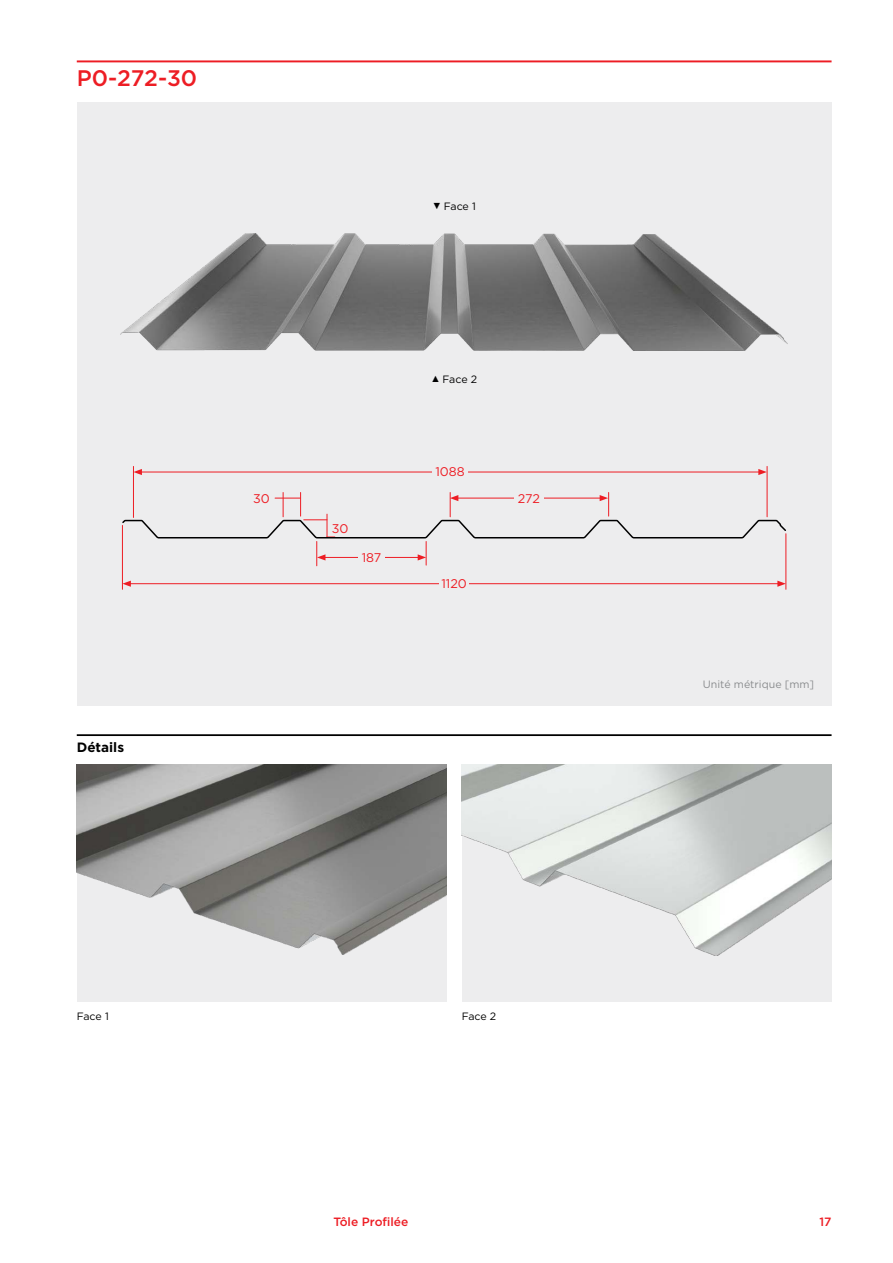
<style>
.page{position:relative;width:893px;height:1263px;background:#fff}
.page>*{position:absolute;margin:0;border:0;box-sizing:border-box;transform-origin:0 0}
.t1{font:500 22.5px "Gotham";letter-spacing:-.005em;color:#ed1d24}
.t2{font:700 13.5px "Gotham";color:#000}
.t3{font:12.6px "Gotham";color:#ed1d24}
.t4{font:500 12px "Gotham";color:#ed1d24}
.t5{font:10.65px "Gotham";letter-spacing:-.015em;color:#000}
.t6{font:10.65px "Gotham";color:#8a8c8e}
.s1{font-family:"Arial";font-weight:700;font-size:9px}
</style>
<div class="page">
<hr style="left:77px;top:60px;width:754px;height:2px;background:#ed1d24">
<div style="left:77px;top:765px;width:370px;height:237px;background:#ededee"></div>
<img style="left:77px;top:765px;width:370px;height:190px">
<div style="left:462px;top:765px;width:369px;height:237px;background:#ededee"></div>
<img style="left:462px;top:765px;width:369px;height:190px">
<hr style="left:77px;top:734px;width:754px;height:2px;background:#000">
<div style="left:77px;top:102px;width:754px;height:603px;background:#ededee"></div>
<img style="left:120px;top:234px;width:668px;height:117px">
<hr style="left:767px;top:466px;width:1px;height:51px;background:#ed1d24">
<hr style="left:133px;top:466px;width:1px;height:51px;background:#ed1d24">
<hr style="left:139px;top:472px;width:622px;height:1px;background:#ed1d24">
<svg style="left:134px;top:469px;width:8px;height:6px"></svg>
<svg style="left:758px;top:469px;width:9px;height:6px"></svg>
<div style="left:432px;top:463px;width:36px;height:16px;background:#ededee"></div>
<hr style="left:786px;top:534px;width:1px;height:55px;background:#ed1d24">
<hr style="left:122px;top:525px;width:1px;height:64px;background:#ed1d24">
<hr style="left:128px;top:583px;width:652px;height:1px;background:#ed1d24">
<svg style="left:777px;top:581px;width:9px;height:6px"></svg>
<svg style="left:122px;top:581px;width:9px;height:6px"></svg>
<div style="left:439px;top:575px;width:30px;height:16px;background:#ededee"></div>
<svg style="left:121px;top:492px;width:666px;height:74px"></svg>
<h1 class="t1" style="left:77px;top:64px;width:122px">P0-272-30</h1>
<p class="t5" style="left:432px;top:199px;width:45px"><span class="s1">▼</span> Face 1</p>
<p class="t2" style="left:77px;top:739px;width:49px">Détails</p>
<p class="t3" style="left:253px;top:490px;width:18px">30</p>
<p class="t3" style="left:332px;top:521px;width:18px">30</p>
<p class="t3" style="left:362px;top:549px;width:21px">187</p>
<p class="t5" style="left:431px;top:372px;width:48px"><span class="s1">▲</span> Face 2</p>
<p class="t3" style="left:435px;top:464px;width:31px">1088</p>
<p class="t3" style="left:441px;top:575px;width:27px">1120</p>
<p class="t3" style="left:518px;top:490px;width:24px">272</p>
<p class="t5" style="left:77px;top:1010px;width:34px">Face 1</p>
<p class="t5" style="left:462px;top:1010px;width:36px">Face 2</p>
<p class="t6" style="left:703px;top:678px;width:113px">Unité métrique [mm]</p>
<p class="t4" style="left:333px;top:1214px;width:77px">Tôle Profilée</p>
<p class="t4" style="left:819px;top:1214px;width:14px">17</p>
</div>
